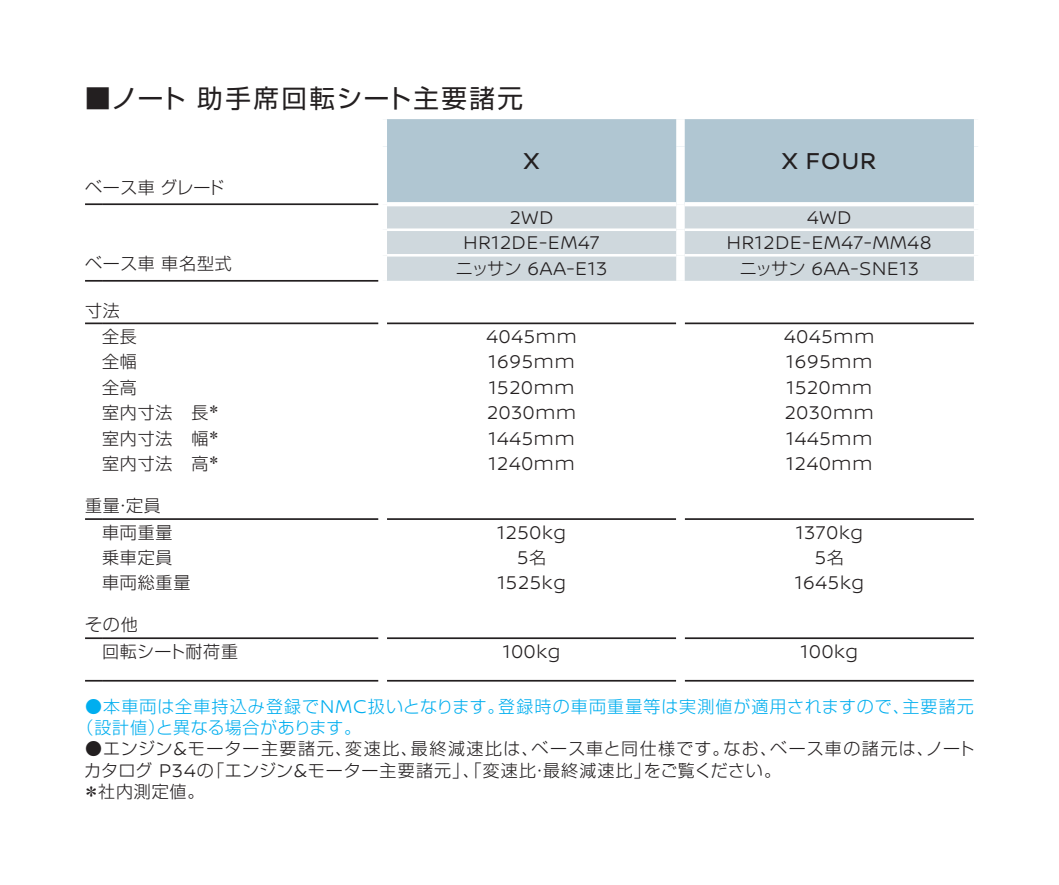
<style>
.page{position:relative;width:1059px;height:885px;background:#fff}
.page>*{position:absolute;margin:0;border:0;box-sizing:border-box;transform-origin:0 0}
.t1{font:25.5px "Shin Go Pro";letter-spacing:.1em;color:#231f20}
.t2{font:24.3px "Nissan Brand";color:#231f20}
.t3{font:300 19.5px "Nissan Brand";letter-spacing:.045em;color:#231f20}
.t4{font:300 17.1px/21.3px "Shin Go Pro";letter-spacing:.07em;color:#231f20}
.t5{font:300 17.1px/21.3px "Shin Go Pro";letter-spacing:.05em;color:#00aeef}
.t6{font:300 17.1px/26.4px "Shin Go Pro";letter-spacing:.05em;color:#231f20}
.t7{font:300 17.1px "Shin Go Pro";letter-spacing:.015em;color:#231f20}
.s1{font-family:"Shin Go Pro";font-size:17.1px}
.s2{font-family:"Nissan Brand";font-size:19.5px}
</style>
<div class="page">
<div style="left:387px;top:119px;width:587px;height:83px;background:#b0c6d2"></div>
<div style="left:387px;top:206px;width:587px;height:75px;background:#cfd8dd"></div>
<svg style="left:85px;top:322px;width:17px;height:2px"></svg>
<svg style="left:85px;top:518px;width:17px;height:2px"></svg>
<svg style="left:85px;top:637px;width:17px;height:2px"></svg>
<svg style="left:85px;top:679px;width:17px;height:2px"></svg>
<hr style="left:102px;top:679px;width:276px;height:2px;background:#231f20">
<hr style="left:102px;top:322px;width:276px;height:2px;background:#231f20">
<hr style="left:102px;top:518px;width:276px;height:2px;background:#231f20">
<hr style="left:102px;top:637px;width:276px;height:2px;background:#231f20">
<svg style="left:85px;top:280px;width:17px;height:1px"></svg>
<hr style="left:102px;top:280px;width:276px;height:1px;background:#231f20">
<hr style="left:387px;top:228px;width:289px;height:3px;background:#fff">
<hr style="left:685px;top:228px;width:289px;height:3px;background:#fff">
<hr style="left:387px;top:254px;width:289px;height:2px;background:#fff">
<hr style="left:685px;top:254px;width:289px;height:2px;background:#fff">
<hr style="left:387px;top:322px;width:289px;height:2px;background:#231f20">
<hr style="left:685px;top:322px;width:289px;height:2px;background:#231f20">
<hr style="left:387px;top:518px;width:289px;height:2px;background:#231f20">
<hr style="left:685px;top:518px;width:289px;height:2px;background:#231f20">
<hr style="left:387px;top:637px;width:289px;height:2px;background:#231f20">
<hr style="left:685px;top:637px;width:289px;height:2px;background:#231f20">
<hr style="left:387px;top:679px;width:289px;height:2px;background:#231f20">
<hr style="left:685px;top:679px;width:289px;height:2px;background:#231f20">
<svg style="left:85px;top:203px;width:17px;height:2px"></svg>
<hr style="left:102px;top:203px;width:276px;height:2px;background:#231f20">
<div style="left:676px;top:119px;width:9px;height:28px;background:#fff"></div>
<div style="left:676px;top:147px;width:9px;height:57px;background:#fff"></div>
<div style="left:676px;top:204px;width:9px;height:26px;background:#fff"></div>
<div style="left:676px;top:230px;width:9px;height:25px;background:#fff"></div>
<div style="left:676px;top:255px;width:9px;height:26px;background:#fff"></div>
<h1 class="t1" style="left:85px;top:77px;width:439px">■ノート助手席回転シート主要諸元</h1>
<p class="t7" style="left:85px;top:173px;width:141px">ベース車グレード</p>
<p class="t2" style="left:524px;top:143px;width:17px">X</p>
<p class="t2" style="left:782px;top:143px;width:96px">X FOUR</p>
<p class="t3" style="left:510px;top:203px;width:45px">2WD</p>
<p class="t3" style="left:807px;top:203px;width:46px">4WD</p>
<p class="t3" style="left:463px;top:228px;width:138px">HR12DE-EM47</p>
<p class="t3" style="left:727px;top:228px;width:206px">HR12DE-EM47-MM48</p>
<p class="t6" style="left:85px;top:248px;width:148px">ベース車車名型式</p>
<p class="t3" style="left:456px;top:254px;width:153px"><span class="s1">ニッサン</span> 6AA-E13</p>
<p class="t3" style="left:740px;top:254px;width:180px"><span class="s1">ニッサン</span> 6AA-SNE13</p>
<p class="t6" style="left:102px;top:295px;width:36px;text-indent:-17px">寸法全長</p>
<p class="t3" style="left:486px;top:322px;width:92px">4045mm</p>
<p class="t3" style="left:784px;top:322px;width:92px">4045mm</p>
<p class="t6" style="left:102px;top:346px;width:36px">全幅</p>
<p class="t3" style="left:488px;top:347px;width:88px">1695mm</p>
<p class="t3" style="left:786px;top:347px;width:88px">1695mm</p>
<p class="t6" style="left:102px;top:372px;width:36px">全高</p>
<p class="t3" style="left:489px;top:373px;width:87px">1520mm</p>
<p class="t3" style="left:786px;top:373px;width:87px">1520mm</p>
<p class="t6" style="left:102px;top:397px;width:120px">室内寸法　長<sup>＊</sup></p>
<p class="t3" style="left:487px;top:398px;width:91px">2030mm</p>
<p class="t3" style="left:785px;top:398px;width:91px">2030mm</p>
<p class="t6" style="left:102px;top:423px;width:120px">室内寸法　幅<sup>＊</sup></p>
<p class="t3" style="left:488px;top:424px;width:88px">1445mm</p>
<p class="t3" style="left:786px;top:424px;width:88px">1445mm</p>
<p class="t6" style="left:102px;top:448px;width:120px">室内寸法　高<sup>＊</sup></p>
<p class="t3" style="left:488px;top:449px;width:88px">1240mm</p>
<p class="t3" style="left:786px;top:449px;width:88px">1240mm</p>
<p class="t6" style="left:102px;top:490px;width:72px;text-indent:-17px">重量・定員車両重量</p>
<p class="t3" style="left:497px;top:518px;width:70px">1250kg</p>
<p class="t3" style="left:796px;top:518px;width:69px">1370kg</p>
<p class="t6" style="left:102px;top:542px;width:72px">乗車定員</p>
<p class="t3" style="left:517px;top:543px;width:31px">5<span class="s1">名</span></p>
<p class="t3" style="left:815px;top:543px;width:31px">5<span class="s1">名</span></p>
<p class="t6" style="left:102px;top:567px;width:90px">車両総重量</p>
<p class="t3" style="left:497px;top:568px;width:70px">1525kg</p>
<p class="t3" style="left:795px;top:568px;width:71px">1645kg</p>
<p class="t6" style="left:102px;top:609px;width:138px;text-indent:-17px">その他<br>回転シート耐荷重</p>
<p class="t3" style="left:503px;top:637px;width:59px">100kg</p>
<p class="t3" style="left:800px;top:637px;width:59px">100kg</p>
<p class="t5" style="left:77px;top:693px;width:899px;text-indent:9px">●本車両は全車持込み登録で<span class="s2">NMC</span>扱いとなります。登録時の車両重量等は実測値が適用されますので、主要諸元（設計値）と異なる場合があります。</p>
<p class="t4" style="left:83px;top:736px;width:893px">●エンジン<span class="s2">&amp;</span>モーター主要諸元、変速比、最終減速比は、ベース車と同仕様です。なお、ベース車の諸元は、ノートカタログ <span class="s2">P34</span>の「エンジン<span class="s2">&amp;</span>モーター主要諸元」、「変速比・最終減速比」をご覧ください。<br>＊社内測定値。</p>
</div>
